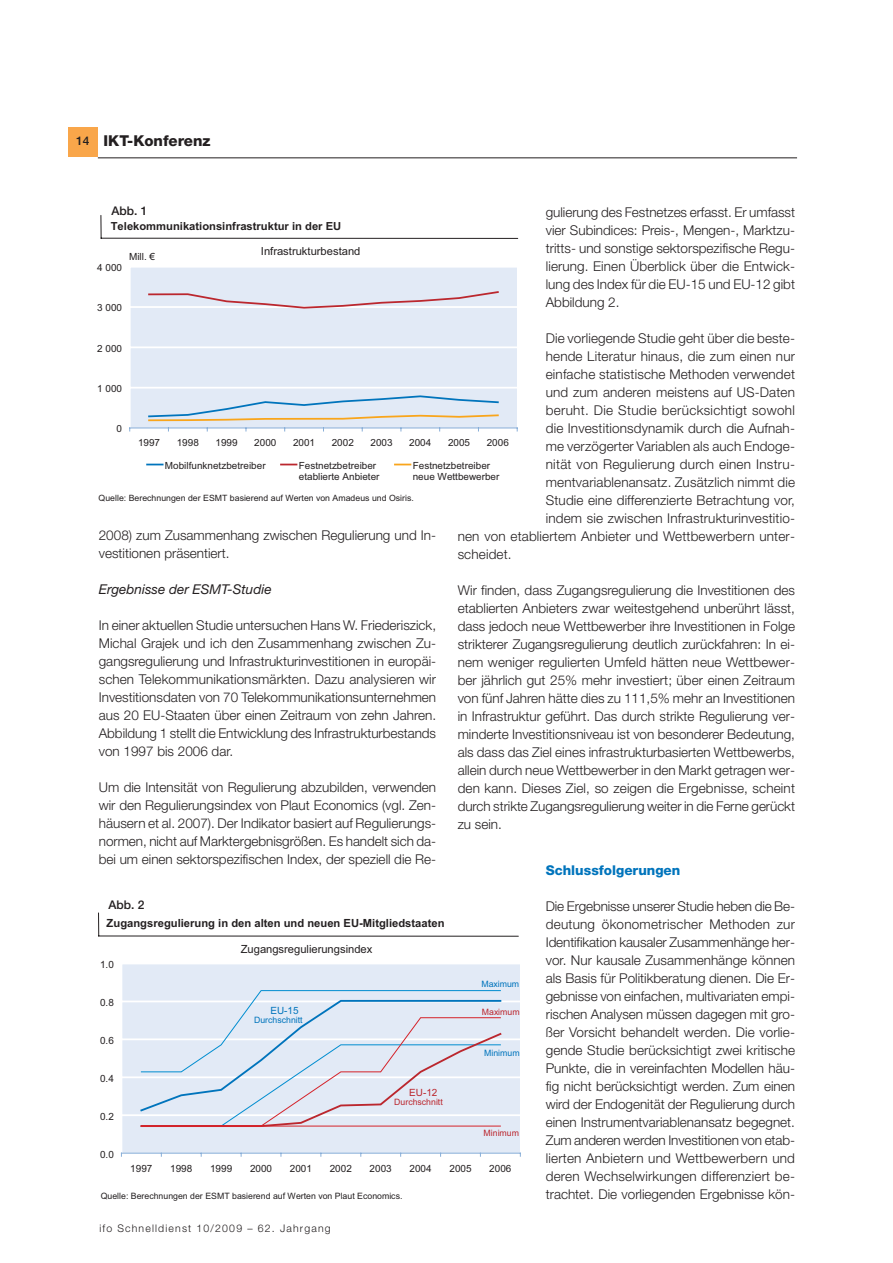
<style>
.page{position:relative;width:893px;height:1263px;background:#fff}
.page>*{position:absolute;margin:0;border:0;box-sizing:border-box;transform-origin:0 0}
.t1{font:800 15px "Helvetica Neue LT Std";color:#231f20}
.t2{font:300 13.5px/18px "Helvetica Neue LT Std";letter-spacing:.01em;color:#231f20;text-align:justify}
.t3{font:italic 13.5px "Helvetica Neue LT Std";color:#231f20}
.t4{font:800 13.5px "Helvetica Neue LT Std";color:#0074bc}
.t5{font:500 12px "Helvetica Neue LT Std";color:#231f20}
.t6{font:700 11.25px "Arial";color:#231f20}
.t7{font:11.25px "Arial";color:#231f20}
.t8{font:700 11.1px "Arial";color:#231f20}
.t9{font:11.1px "Arial";color:#231f20}
.t10{font:300 10.5px "Helvetica Neue LT Std";letter-spacing:.11em;color:#231f20}
.t11{font:9.9px/10.8px "Arial";color:#231f20}
.t12{font:9.9px "Arial";color:#bb272e}
.t13{font:9.9px "Arial";color:#0074bc}
.t14{font:8.7px "Arial";color:#231f20}
.t15{font:8.7px "Arial";color:#bb272e}
.t16{font:8.7px "Arial";color:#0074bc}
</style>
<div class="page">
<hr style="left:98px;top:157px;width:699px;height:1px;background:#231f20">
<div style="left:68px;top:128px;width:30px;height:29px;background:#f9a64a"></div>
<div style="left:130px;top:267px;width:387px;height:161px;background:#e2eaf6"></div>
<hr style="left:130px;top:387px;width:387px;height:2px;background:#fff">
<hr style="left:130px;top:346px;width:387px;height:2px;background:#fff">
<hr style="left:130px;top:306px;width:387px;height:2px;background:#fff">
<hr style="left:130px;top:266px;width:387px;height:2px;background:#fff">
<hr style="left:129px;top:267px;width:2px;height:161px;background:#fff">
<hr style="left:130px;top:428px;width:387px;height:1px;background:#88aed8">
<svg style="left:148px;top:291px;width:351px;height:18px"></svg>
<svg style="left:148px;top:395px;width:351px;height:27px"></svg>
<svg style="left:147px;top:464px;width:16px;height:1px"></svg>
<svg style="left:281px;top:464px;width:15px;height:1px"></svg>
<svg style="left:395px;top:464px;width:15px;height:1px"></svg>
<svg style="left:101px;top:215px;width:1px;height:23px"></svg>
<hr style="left:101px;top:238px;width:416px;height:1px;background:#231f20">
<div style="left:121px;top:964px;width:399px;height:189px;background:#e2eaf6"></div>
<hr style="left:121px;top:1114px;width:399px;height:2px;background:#fff">
<hr style="left:121px;top:1076px;width:399px;height:2px;background:#fff">
<hr style="left:121px;top:1038px;width:399px;height:2px;background:#fff">
<hr style="left:121px;top:1001px;width:399px;height:1px;background:#fff">
<hr style="left:120px;top:964px;width:2px;height:189px;background:#fff">
<hr style="left:121px;top:1153px;width:399px;height:1px;background:#88aed8">
<svg style="left:254px;top:990px;width:247px;height:9px"></svg>
<svg style="left:139px;top:999px;width:364px;height:128px"></svg>
<svg style="left:98px;top:913px;width:1px;height:23px"></svg>
<hr style="left:98px;top:936px;width:420px;height:1px;background:#231f20">
<p class="t5" style="left:76px;top:136px;width:15px">14</p>
<p class="t1" style="left:104px;top:135px;width:108px">IKT-Konferenz</p>
<p class="t5" style="left:111px;top:206px;width:38px">Abb. 1</p>
<p class="t2" style="left:545px;top:204px;width:251px">gulierung des Festnetzes erfasst. Er umfasst vier Subindices: Preis-, Mengen-, Marktzu&shy;tritts- und sonstige sektorspezifische Regu&shy;lierung. Einen Überblick über die Entwick&shy;lung des Index für die EU-15 und EU-12 gibt Abbildung 2.</p>
<p class="t2" style="left:545px;top:330px;width:251px">Die vorliegende Studie geht über die beste-</p>
<p class="t2" style="left:545px;top:348px;width:251px">hende Literatur hinaus, die zum einen nur</p>
<p class="t2" style="left:545px;top:366px;width:251px">einfache statistische Methoden verwendet</p>
<p class="t2" style="left:545px;top:384px;width:251px">und zum anderen meistens auf US-Daten</p>
<p class="t2" style="left:545px;top:402px;width:251px">beruht. Die Studie berücksichtigt sowohl</p>
<p class="t2" style="left:545px;top:420px;width:251px">die Investitionsdynamik durch die Aufnah-</p>
<p class="t2" style="left:545px;top:438px;width:251px">me verzögerter Variablen als auch Endoge-</p>
<p class="t2" style="left:545px;top:456px;width:251px">nität von Regulierung durch einen Instru-</p>
<p class="t2" style="left:545px;top:474px;width:251px">mentvariablenansatz. Zusätzlich nimmt die</p>
<p class="t2" style="left:545px;top:492px;width:251px">Studie eine differenzierte Betrachtung vor,</p>
<p class="t2" style="left:545px;top:510px;width:251px">indem sie zwischen Infrastrukturinvestitio-</p>
<p class="t2" style="left:457px;top:528px;width:339px">nen von etabliertem Anbieter und Wettbewerbern unter-</p>
<p class="t2" style="left:457px;top:546px;width:55px">scheidet.</p>
<p class="t2" style="left:457px;top:582px;width:339px">Wir finden, dass Zugangsregulierung die Investitionen des etablierten Anbieters zwar weitestgehend unberührt lässt, dass jedoch neue Wettbewerber ihre Investitionen in Folge strikterer Zugangsregulierung deutlich zurückfahren: In ei&shy;nem weniger regulierten Umfeld hätten neue Wettbewer&shy;ber jährlich gut 25% mehr investiert; über einen Zeitraum von fünf Jahren hätte dies zu 111,5% mehr an Investitionen in Infrastruktur geführt. Das durch strikte Regulierung ver&shy;minderte Investitionsniveau ist von besonderer Bedeutung, als dass das Ziel eines infrastrukturbasierten Wettbewerbs, allein durch neue Wettbewerber in den Markt getragen wer&shy;den kann. Dieses Ziel, so zeigen die Ergebnisse, scheint durch strikte Zugangsregulierung weiter in die Ferne gerückt zu sein.</p>
<p class="t4" style="left:545px;top:866px;width:136px">Schlussfolgerungen</p>
<p class="t2" style="left:545px;top:899px;width:251px">Die Ergebnisse unserer Studie heben die Be&shy;deutung ökonometrischer Methoden zur Identifikation kausaler Zusammenhänge her&shy;vor. Nur kausale Zusammenhänge können als Basis für Politikberatung dienen. Die Er&shy;gebnisse von einfachen, multivariaten empi&shy;rischen Analysen müssen dagegen mit gro&shy;ßer Vorsicht behandelt werden. Die vorlie&shy;gende Studie berücksichtigt zwei kritische Punkte, die in vereinfachten Modellen häu&shy;fig nicht berücksichtigt werden. Zum einen wird der Endogenität der Regulierung durch einen Instrumentvariablenansatz begegnet.<br>Zum anderen werden Investitionen von etab&shy;lierten Anbietern und Wettbewerbern und deren Wechselwirkungen differenziert be&shy;trachtet. Die vorliegenden Ergebnisse kön-</p>
<p class="t8" style="left:111px;top:222px;width:232px">Telekommunikationsinfrastruktur in der EU</p>
<p class="t9" style="left:261px;top:247px;width:101px">Infrastrukturbestand</p>
<p class="t11" style="left:129px;top:253px;width:27px">Mill. €</p>
<p class="t11" style="left:97px;top:263px;width:26px">4 000</p>
<p class="t11" style="left:97px;top:303px;width:26px">3 000</p>
<p class="t11" style="left:97px;top:344px;width:26px">2 000</p>
<p class="t11" style="left:97px;top:384px;width:26px">1 000</p>
<p class="t11" style="left:117px;top:424px;width:7px">0</p>
<p class="t11" style="left:138px;top:439px;width:24px">1997</p>
<p class="t11" style="left:177px;top:439px;width:24px">1998</p>
<p class="t11" style="left:215px;top:439px;width:24px">1999</p>
<p class="t11" style="left:254px;top:439px;width:24px">2000</p>
<p class="t11" style="left:293px;top:439px;width:24px">2001</p>
<p class="t11" style="left:332px;top:439px;width:24px">2002</p>
<p class="t11" style="left:370px;top:439px;width:24px">2003</p>
<p class="t11" style="left:409px;top:439px;width:24px">2004</p>
<p class="t11" style="left:448px;top:439px;width:24px">2005</p>
<p class="t11" style="left:487px;top:439px;width:24px">2006</p>
<p class="t11" style="left:165px;top:462px;width:102px">Mobilfunknetzbetreiber</p>
<p class="t11" style="left:299px;top:462px;width:82px">Festnetzbetreiber etablierte Anbieter</p>
<p class="t11" style="left:413px;top:462px;width:88px">Festnetzbetreiber neue Wettbewerber</p>
<p class="t14" style="left:99px;top:495px;width:317px">Quelle: Berechnungen der ESMT basierend auf Werten von Amadeus und Osiris.</p>
<p class="t2" style="left:99px;top:527px;width:339px">2008) zum Zusammenhang zwischen Regulierung und In&shy;vestitionen präsentiert.</p>
<p class="t3" style="left:99px;top:584px;width:174px">Ergebnisse der ESMT-Studie</p>
<p class="t2" style="left:99px;top:617px;width:339px">In einer aktuellen Studie untersuchen Hans W. Friederiszick, Michal Grajek und ich den Zusammenhang zwischen Zu&shy;gangsregulierung und Infrastrukturinvestitionen in europäi&shy;schen Telekommunikationsmärkten. Dazu analysieren wir Investitionsdaten von 70 Telekommunikationsunternehmen aus 20 EU-Staaten über einen Zeitraum von zehn Jahren.<br>Abbildung 1 stellt die Entwicklung des Infrastrukturbestands von 1997 bis 2006 dar.</p>
<p class="t2" style="left:99px;top:779px;width:339px">Um die Intensität von Regulierung abzubilden, verwenden wir den Regulierungsindex von Plaut Economics (vgl. Zen&shy;häusern et al. 2007). Der Indikator basiert auf Regulierungs&shy;normen, nicht auf Marktergebnisgrößen. Es handelt sich da&shy;bei um einen sektorspezifischen Index, der speziell die Re-</p>
<p class="t5" style="left:108px;top:901px;width:38px">Abb. 2</p>
<p class="t6" style="left:107px;top:919px;width:339px">Zugangsregulierung in den alten und neuen EU-Mitgliedstaaten</p>
<p class="t7" style="left:241px;top:945px;width:133px">Zugangsregulierungsindex</p>
<p class="t11" style="left:100px;top:960px;width:15px">1.0</p>
<p class="t16" style="left:481px;top:980px;width:39px">Maximum</p>
<p class="t11" style="left:100px;top:998px;width:15px">0.8</p>
<p class="t13" style="left:270px;top:1007px;width:30px">EU-15</p>
<p class="t16" style="left:254px;top:1017px;width:50px">Durchschnitt</p>
<p class="t15" style="left:482px;top:1008px;width:39px">Maximum</p>
<p class="t11" style="left:100px;top:1036px;width:15px">0.6</p>
<p class="t16" style="left:484px;top:1049px;width:37px">Minimum</p>
<p class="t11" style="left:100px;top:1074px;width:15px">0.4</p>
<p class="t12" style="left:409px;top:1089px;width:30px">EU-12</p>
<p class="t15" style="left:394px;top:1099px;width:50px">Durchschnitt</p>
<p class="t11" style="left:100px;top:1112px;width:15px">0.2</p>
<p class="t15" style="left:483px;top:1130px;width:37px">Minimum</p>
<p class="t11" style="left:100px;top:1150px;width:15px">0.0</p>
<p class="t11" style="left:130px;top:1164px;width:24px">1997</p>
<p class="t11" style="left:170px;top:1164px;width:24px">1998</p>
<p class="t11" style="left:210px;top:1164px;width:24px">1999</p>
<p class="t11" style="left:250px;top:1164px;width:24px">2000</p>
<p class="t11" style="left:290px;top:1164px;width:24px">2001</p>
<p class="t11" style="left:330px;top:1164px;width:24px">2002</p>
<p class="t11" style="left:369px;top:1164px;width:24px">2003</p>
<p class="t11" style="left:409px;top:1164px;width:24px">2004</p>
<p class="t11" style="left:449px;top:1164px;width:24px">2005</p>
<p class="t11" style="left:489px;top:1164px;width:24px">2006</p>
<p class="t14" style="left:101px;top:1193px;width:303px">Quelle: Berechnungen der ESMT basierend auf Werten von Plaut Economics.</p>
<p class="t10" style="left:99px;top:1225px;width:233px">ifo Schnelldienst 10/2009 – 62. Jahrgang</p>
</div>
